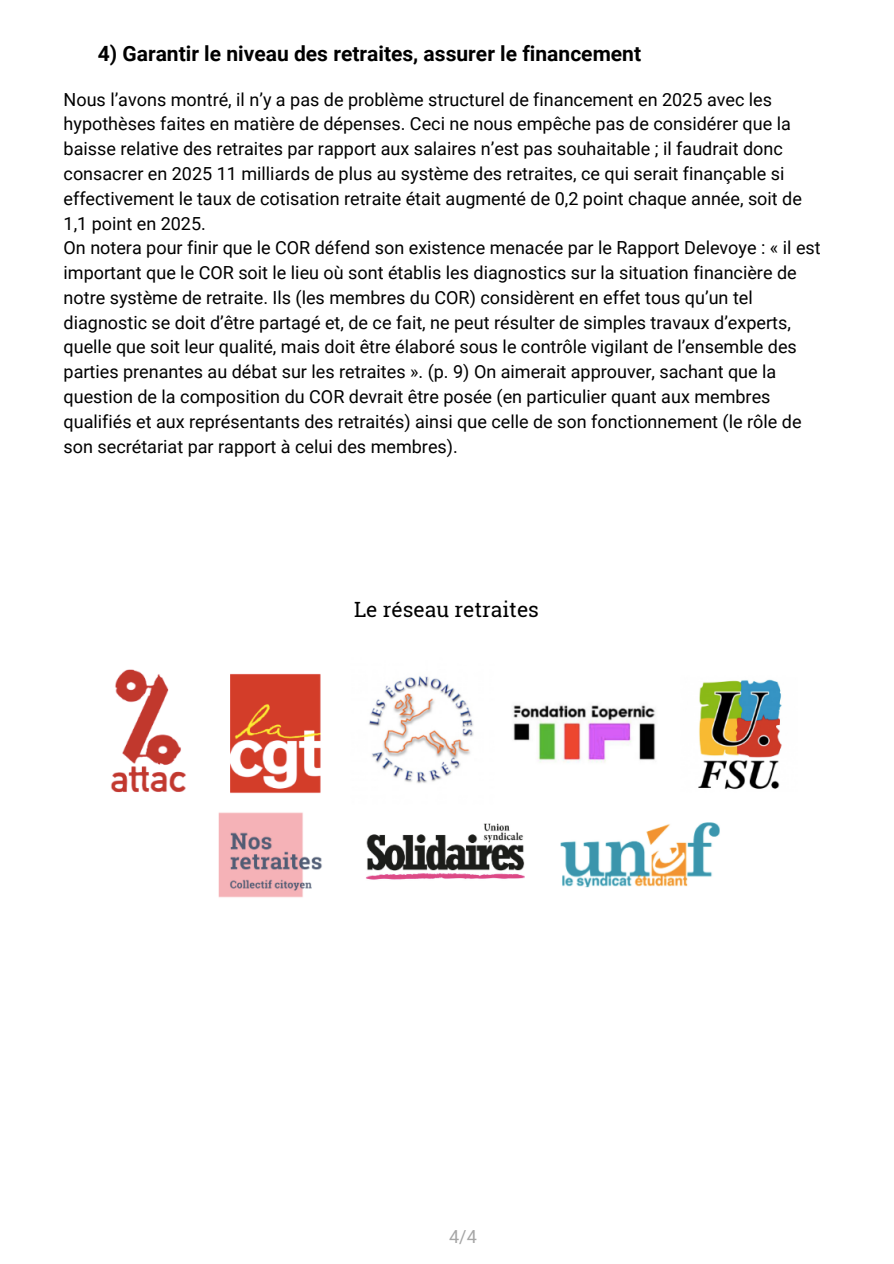
<style>
.page{position:relative;width:894px;height:1264px;background:#fff}
.page>*{position:absolute;margin:0;border:0;box-sizing:border-box;transform-origin:0 0}
.t1{font:700 21px "Roboto";color:#000}
.t2{font:21px "Roboto Slab";color:#000}
.t3{font:18px/24.8px "Roboto";color:#000}
.t4{font:18px "Roboto";color:#a6a6a6}
</style>
<div class="page">
<img style="left:111px;top:669px;width:671px;height:229px">
<p class="t1" style="left:98px;top:42px;width:544px">4) Garantir le niveau des retraites, assurer le financement</p>
<p class="t3" style="left:64px;top:87px;width:758px">Nous l’avons montré, il n’y a pas de problème structurel de financement en 2025 avec les hypothèses faites en matière de dépenses. Ceci ne nous empêche pas de considérer que la baisse relative des retraites par rapport aux salaires n’est pas souhaitable ; il faudrait donc consacrer en 2025 11 milliards de plus au système des retraites, ce qui serait finançable si effectivement le taux de cotisation retraite était augmenté de 0,2 point chaque année, soit de 1,1 point en 2025.<br>On notera pour finir que le COR défend son existence menacée par le Rapport Delevoye : « il est important que le COR soit le lieu où sont établis les diagnostics sur la situation financière de notre système de retraite. Ils (les membres du COR) considèrent en effet tous qu’un tel diagnostic se doit d’être partagé et, de ce fait, ne peut résulter de simples travaux d’experts, quelle que soit leur qualité, mais doit être élaboré sous le contrôle vigilant de l’ensemble des parties prenantes au débat sur les retraites ». (p. 9) On aimerait approuver, sachant que la question de la composition du COR devrait être posée (en particulier quant aux membres qualifiés et aux représentants des retraités) ainsi que celle de son fonctionnement (le rôle de son secrétariat par rapport à celui des membres).</p>
<p class="t2" style="left:354px;top:594px;width:186px">Le réseau retraites</p>
<p class="t4" style="left:449px;top:1226px;width:29px">4/4</p>
</div>
